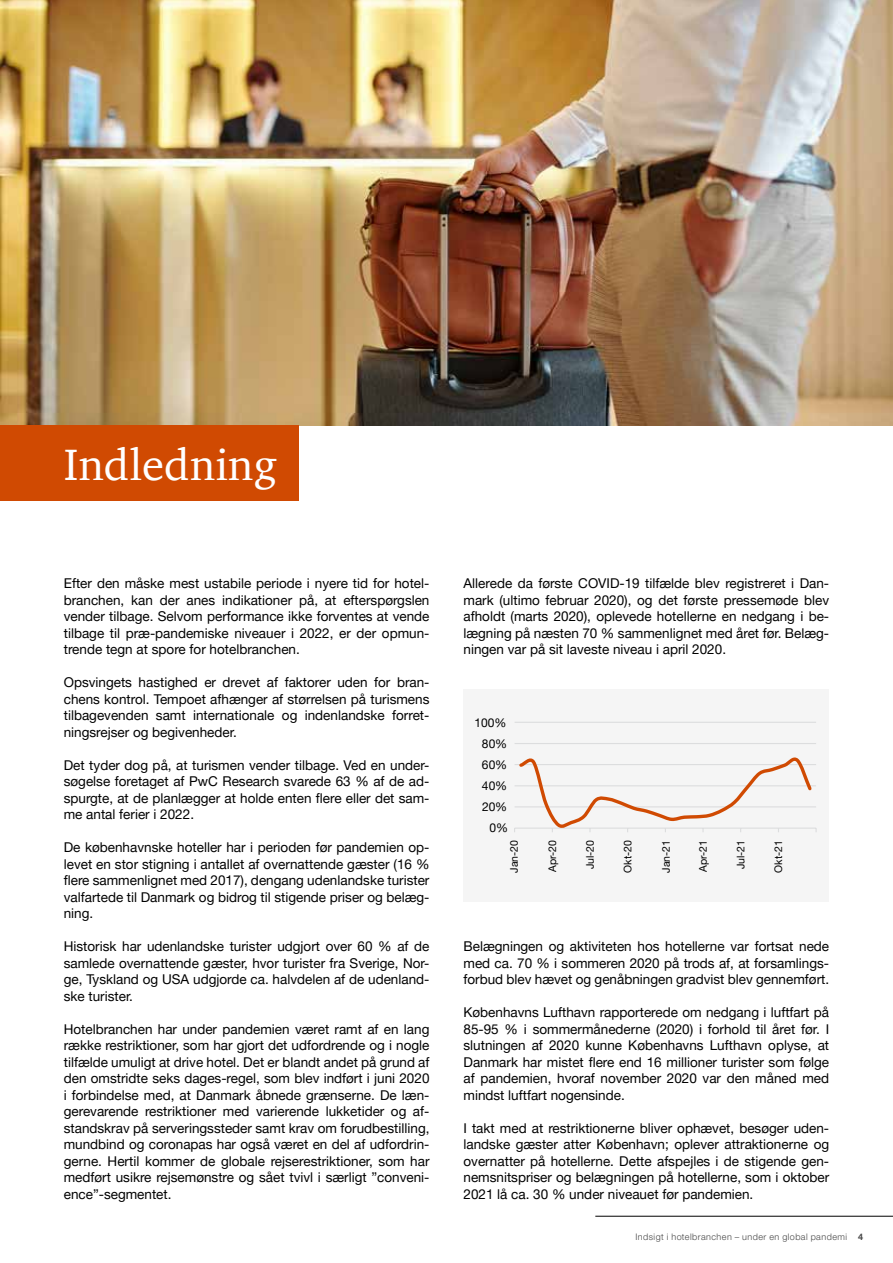
<style>
.page{position:relative;width:893px;height:1263px;background:#fff}
.page>*{position:absolute;margin:0;border:0;box-sizing:border-box;transform-origin:0 0}
.t1{font:45px "ITC Charter Com";color:#fff}
.t2{font:13.5px/16.5px "Helvetica Neue LT Pro";color:#000;text-align:justify}
.t3{font:12px "Helvetica Neue LT Pro";color:#000}
.t4{font:10.5px "Helvetica Neue LT Pro";color:#000}
.t5{font:300 9px "Helvetica Neue LT Pro";letter-spacing:.05em;color:#464646}
.s1{font-weight:700}
</style>
<div class="page">
<hr style="left:595px;top:1216px;width:298px;height:1px;background:#000">
<div style="left:463px;top:689px;width:366px;height:212px;background:#f5f5f5"></div>
<img style="left:0;top:0;width:893px;height:425px">
<div style="left:0;top:425px;width:298px;height:76px;background:#d04a02"></div>
<hr style="left:515px;top:722px;width:301px;height:1px;background:#dcddde">
<hr style="left:515px;top:743px;width:301px;height:1px;background:#dcddde">
<svg style="left:514px;top:757px;width:303px;height:75px"></svg>
<h1 class="t1" style="left:64px;top:437px;width:215px">Indledning</h1>
<p class="t2" style="left:64px;top:575px;width:367px">Efter den måske mest ustabile periode i nyere tid for hotel&shy;branchen, kan der anes indikationer på, at efterspørgslen vender tilbage. Selvom performance ikke forventes at vende tilbage til præ-pandemiske niveauer i 2022, er der opmun&shy;trende tegn at spore for hotelbranchen.</p>
<p class="t2" style="left:64px;top:674px;width:367px">Opsvingets hastighed er drevet af faktorer uden for bran&shy;chens kontrol. Tempoet afhænger af størrelsen på turismens tilbagevenden samt internationale og indenlandske forret&shy;ningsrejser og begivenheder.</p>
<p class="t2" style="left:64px;top:756px;width:367px">Det tyder dog på, at turismen vender tilbage. Ved en under&shy;søgelse foretaget af PwC Research svarede 63 % af de ad&shy;spurgte, at de planlægger at holde enten flere eller det sam&shy;me antal ferier i 2022.</p>
<p class="t2" style="left:64px;top:839px;width:367px">De københavnske hoteller har i perioden før pandemien op&shy;levet en stor stigning i antallet af overnattende gæster (16 % flere sammenlignet med 2017), dengang udenlandske turister valfartede til Danmark og bidrog til stigende priser og belæg&shy;ning.</p>
<p class="t2" style="left:64px;top:938px;width:367px">Historisk har udenlandske turister udgjort over 60 % af de samlede overnattende gæster, hvor turister fra Sverige, Nor&shy;ge, Tyskland og USA udgjorde ca. halvdelen af de udenland&shy;ske turister.</p>
<p class="t2" style="left:64px;top:1020px;width:367px">Hotelbranchen har under pandemien været ramt af en lang række restriktioner, som har gjort det udfordrende og i nogle tilfælde umuligt at drive hotel. Det er blandt andet på grund af den omstridte seks dages-regel, som blev indført i juni 2020 i forbindelse med, at Danmark åbnede grænserne. De læn&shy;gerevarende restriktioner med varierende lukketider og af&shy;standskrav på serveringssteder samt krav om forudbestilling, mundbind og coronapas har også været en del af udfordrin&shy;gerne. Hertil kommer de globale rejserestriktioner, som har medført usikre rejsemønstre og sået tvivl i særligt ”conveni&shy;ence”-segmentet.</p>
<p class="t2" style="left:463px;top:575px;width:367px">Allerede da første COVID-19 tilfælde blev registreret i Dan&shy;mark (ultimo februar 2020), og det første pressemøde blev afholdt (marts 2020), oplevede hotellerne en nedgang i be&shy;lægning på næsten 70 % sammenlignet med året før. Belæg&shy;ningen var på sit laveste niveau i april 2020.</p>
<p class="t3" style="left:474px;top:715px;width:33px">100%</p>
<p class="t3" style="left:482px;top:736px;width:27px">80%</p>
<p class="t3" style="left:482px;top:757px;width:27px">60%</p>
<p class="t3" style="left:482px;top:778px;width:27px">40%</p>
<p class="t3" style="left:482px;top:799px;width:27px">20%</p>
<p class="t3" style="left:489px;top:821px;width:20px">0%</p>
<p class="t4" style="left:507px;top:873px;width:34px;rotate:-90deg">Jan-20</p>
<p class="t4" style="left:546px;top:872px;width:34px;rotate:-90deg">Apr-20</p>
<p class="t4" style="left:584px;top:869px;width:31px;rotate:-90deg">Jul-20</p>
<p class="t4" style="left:621px;top:872px;width:34px;rotate:-90deg">Okt-20</p>
<p class="t4" style="left:659px;top:873px;width:34px;rotate:-90deg">Jan-21</p>
<p class="t4" style="left:697px;top:872px;width:34px;rotate:-90deg">Apr-21</p>
<p class="t4" style="left:734px;top:869px;width:31px;rotate:-90deg">Jul-21</p>
<p class="t4" style="left:772px;top:872px;width:34px;rotate:-90deg">Okt-21</p>
<p class="t2" style="left:463px;top:938px;width:367px">Belægningen og aktiviteten hos hotellerne var fortsat nede med ca. 70 % i sommeren 2020 på trods af, at forsamlings&shy;forbud blev hævet og genåbningen gradvist blev gennemført.</p>
<p class="t2" style="left:463px;top:1004px;width:367px">Københavns Lufthavn rapporterede om nedgang i luftfart på 85-95 % i sommermånederne (2020) i forhold til året før. I slutningen af 2020 kunne Københavns Lufthavn oplyse, at Danmark har mistet flere end 16 millioner turister som følge af pandemien, hvoraf november 2020 var den måned med mindst luftfart nogensinde.</p>
<p class="t2" style="left:463px;top:1119px;width:367px">I takt med at restriktionerne bliver ophævet, besøger uden&shy;landske gæster atter København; oplever attraktionerne og overnatter på hotellerne. Dette afspejles i de stigende gen&shy;nemsnitspriser og belægningen på hotellerne, som i oktober 2021 lå ca. 30 % under niveauet før pandemien.</p>
<p class="t5" style="left:635px;top:1231px;width:229px">Indsigt i hotelbranchen – under en global pandemi <span class="s1">4</span></p>
</div>
